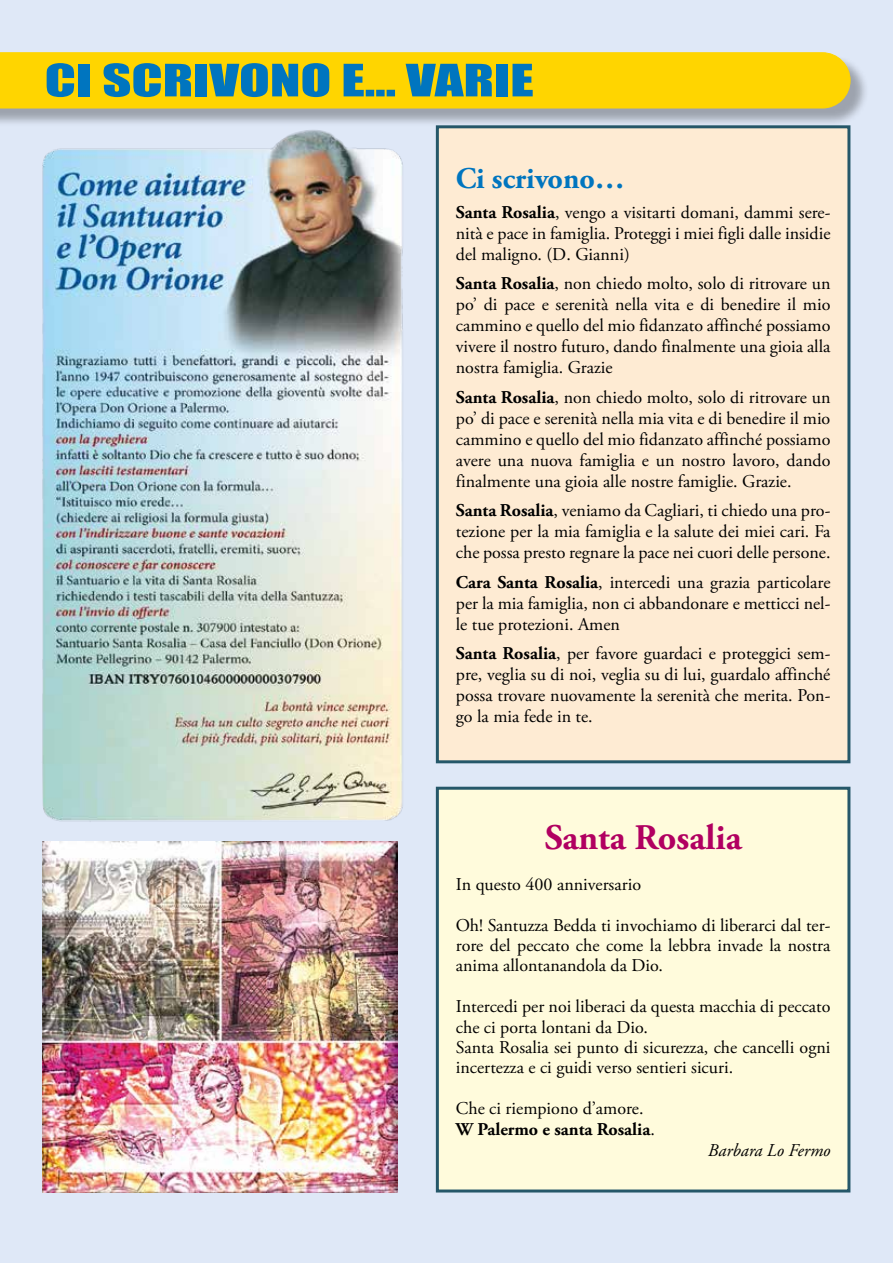
<style>
.page{position:relative;width:893px;height:1263px;background:#dfe8f7}
.page>*{position:absolute;margin:0;border:0;box-sizing:border-box;transform-origin:0 0}
.t1{font:41.25px "Impact";color:#0075bf;scale:1.37 1}
.t2{font:700 36px "Adobe Garamond Pro";color:#b10061}
.t3{font:700 30px "Adobe Garamond Pro";color:#0075bf}
.t4{font:18px/21px "Adobe Garamond Pro";color:#000;text-align:justify}
.t5{font:italic 18px "Adobe Garamond Pro";color:#000}
.s1{font-weight:700}
</style>
<div class="page">
<img style="left:42px;top:130px;width:361px;height:692px">
<div style="left:437px;top:127px;width:412px;height:635px;background:#feebd3"></div>
<div style="left:436px;top:125px;width:414px;height:638px;border:3px solid #255769"></div>
<div style="left:437px;top:788px;width:412px;height:403px;background:#fffbdc"></div>
<div style="left:436px;top:787px;width:414px;height:405px;border:3px solid #255769"></div>
<div style="left:0;top:55px;width:869px;height:72px;background:#000;opacity:.3"></div>
<div style="left:0;top:52px;width:851px;height:57px;background:#ffd500"></div>
<img style="left:43px;top:841px;width:354px;height:351px">
<h1 class="t1" style="left:45px;top:48px;width:358px">CI SCRIVONO E… VARIE</h1>
<h3 class="t3" style="left:456px;top:161px;width:171px">Ci scrivono…</h3>
<p class="t4" style="left:456px;top:202px;width:376px"><span class="s1">Santa Rosalia</span>, vengo a visitarti domani, dammi sere&shy;nità e pace in famiglia. Proteggi i miei figli dalle insidie del maligno. (D. Gianni)</p>
<p class="t4" style="left:456px;top:274px;width:376px"><span class="s1">Santa Rosalia</span>, non chiedo molto, solo di ritrovare un po’ di pace e serenità nella vita e di benedire il mio cammino e quello del mio fidanzato affinché possiamo vivere il nostro futuro, dando finalmente una gioia alla nostra famiglia. Grazie</p>
<p class="t4" style="left:456px;top:387px;width:376px"><span class="s1">Santa Rosalia</span>, non chiedo molto, solo di ritrovare un po’ di pace e serenità nella mia vita e di benedire il mio cammino e quello del mio fidanzato affinché possiamo avere una nuova famiglia e un nostro lavoro, dando finalmente una gioia alle nostre famiglie. Grazie.</p>
<p class="t4" style="left:456px;top:501px;width:376px"><span class="s1">Santa Rosalia</span>, veniamo da Cagliari, ti chiedo una pro&shy;tezione per la mia famiglia e la salute dei miei cari. Fa che possa presto regnare la pace nei cuori delle persone.</p>
<p class="t4" style="left:456px;top:572px;width:376px"><span class="s1">Cara Santa Rosalia</span>, intercedi una grazia particolare per la mia famiglia, non ci abbandonare e metticci nel&shy;le tue protezioni. Amen</p>
<p class="t4" style="left:456px;top:644px;width:376px"><span class="s1">Santa Rosalia</span>, per favore guardaci e proteggici sem&shy;pre, veglia su di noi, veglia su di lui, guardalo affinché possa trovare nuovamente la serenità che merita. Pon&shy;go la mia fede in te.</p>
<h2 class="t2" style="left:545px;top:817px;width:198px">Santa Rosalia</h2>
<p class="t4" style="left:456px;top:874px;width:187px">In questo 400 anniversario</p>
<p class="t4" style="left:456px;top:915px;width:376px;line-height:20.4px">Oh! Santuzza Bedda ti invochiamo di liberarci dal ter&shy;rore del peccato che come la lebbra invade la nostra anima allontanandola da Dio.</p>
<p class="t4" style="left:456px;top:997px;width:376px;line-height:20.4px;text-align:left">Intercedi per noi liberaci da questa macchia di peccato che ci porta lontani da Dio.<br>Santa Rosalia sei punto di sicurezza, che cancelli ogni incertezza e ci guidi verso sentieri sicuri.</p>
<p class="t4" style="left:456px;top:1099px;width:200px;line-height:20.4px">Che ci riempiono d’amore.<br><span class="s1">W Palermo e santa Rosalia</span>.</p>
<p class="t5" style="left:708px;top:1140px;width:124px">Barbara Lo Fermo</p>
</div>
